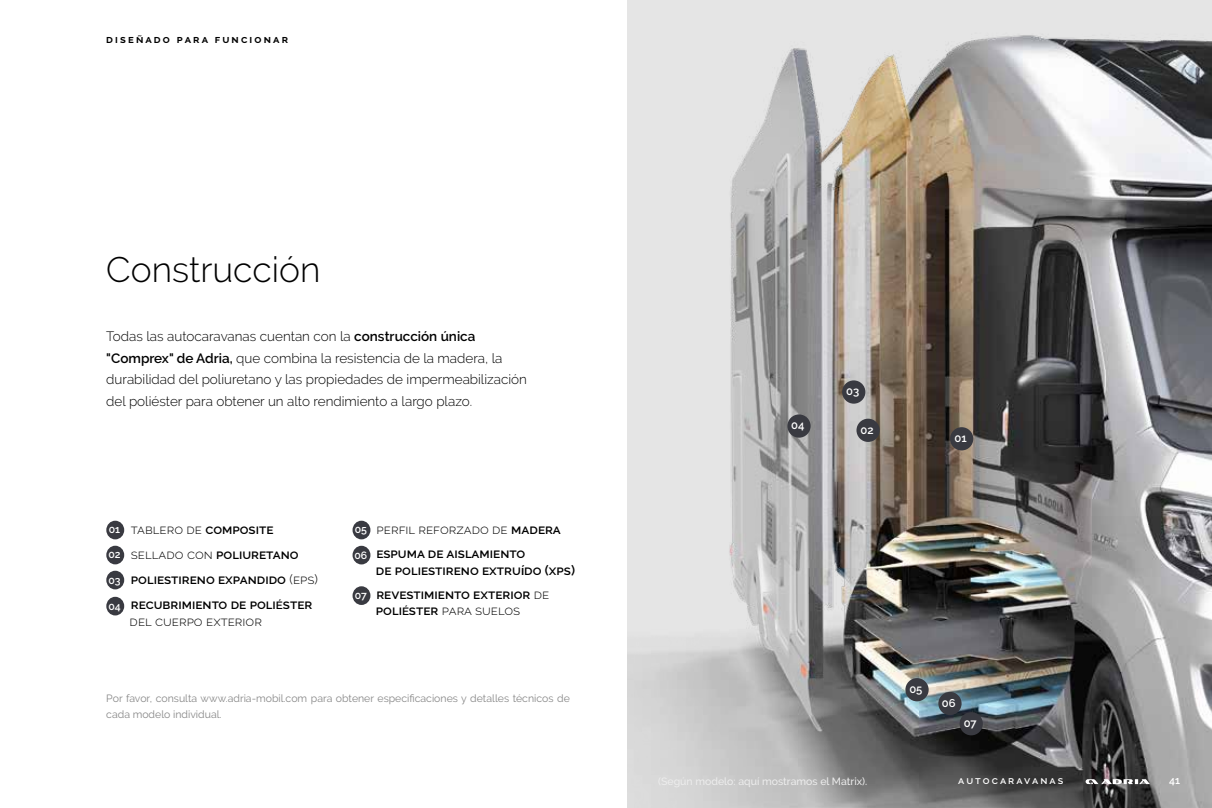
<style>
.page{position:relative;width:1212px;height:808px;background:#fff}
.page>*{position:absolute;margin:0;border:0;box-sizing:border-box;transform-origin:0 0}
.t1{font:300 35.4px "Raleway";color:#000}
.t2{font:300 13.5px/21.6px "Raleway";color:#000}
.t3{font:600 13.5px/25px "Raleway";color:#000}
.t4{font:600 11.25px "Raleway";color:#fff}
.t5{font:700 10.8px "Raleway";letter-spacing:.2em;color:#000}
.t6{font:10.5px/16.5px "Raleway";color:#878787}
.t7{font:500 10.5px "Raleway";color:#ededed}
.t8{font:600 10.5px "Raleway";letter-spacing:.19em;color:#fff}
.s1{font-size:8.4px}
.s2{font-weight:600}
.s3{font-size:10.5px;color:#fff}
.s4{font-weight:300}
.s5{font-size:10.5px}
.s6{font-weight:600;font-size:10.5px}
</style>
<div class="page">
<img style="left:627px;top:0;width:585px;height:808px">
<div style="left:950px;top:427px;width:23px;height:23px;background:#393a41;border-radius:50%"></div>
<div style="left:938px;top:692px;width:23px;height:23px;background:#393a41;border-radius:50%"></div>
<div style="left:905px;top:678px;width:24px;height:23px;background:#393a41;border-radius:50%"></div>
<div style="left:959px;top:712px;width:24px;height:23px;background:#393a41;border-radius:50%"></div>
<div style="left:856px;top:419px;width:24px;height:23px;background:#393a41;border-radius:50%"></div>
<div style="left:842px;top:380px;width:23px;height:24px;background:#393a41;border-radius:50%"></div>
<div style="left:787px;top:414px;width:24px;height:24px;background:#393a41;border-radius:50%"></div>
<div style="left:106px;top:521px;width:18px;height:18px;background:#393a41;border-radius:50%"></div>
<div style="left:106px;top:546px;width:18px;height:18px;background:#393a41;border-radius:50%"></div>
<div style="left:106px;top:571px;width:18px;height:18px;background:#393a41;border-radius:50%"></div>
<div style="left:106px;top:597px;width:18px;height:18px;background:#393a41;border-radius:50%"></div>
<div style="left:352px;top:521px;width:18px;height:18px;background:#393a41;border-radius:50%"></div>
<div style="left:352px;top:546px;width:18px;height:18px;background:#393a41;border-radius:50%"></div>
<div style="left:352px;top:586px;width:18px;height:19px;background:#393a41;border-radius:50%"></div>
<svg style="left:1085px;top:779px;width:65px;height:5px"></svg>
<p class="t5" style="left:106px;top:33px;width:183px">dise<span class="s1">Ñ</span>ado para funcionar</p>
<h1 class="t1" style="left:106px;top:249px;width:216px">Construcción</h1>
<p class="t2" style="left:106px;top:325px;width:422px">Todas las autocaravanas cuentan con la <span class="s2">construcción única "Comprex" de Adria,</span> que combina la resistencia de la madera, la durabilidad del poliuretano y las propiedades de impermeabilización del poliéster para obtener un alto rendimiento a largo plazo.</p>
<p class="t3" style="left:108px;top:517px;width:211px"><span class="s3">01</span> <span class="s4">tablero de</span> composite<br><span class="s3">02</span> <span class="s4">sellado con</span> poliuretano<br><span class="s3">03</span> poliestireno expandido <span class="s4">(eps)<br></span><span class="s3">04</span> recubrimiento de poli<span class="s5">É</span>ster</p>
<p class="t2" style="left:130px;top:610px;width:134px">del cuerpo exterior</p>
<p class="t3" style="left:354px;top:517px;width:208px;line-height:24px"><span class="s3">05</span> <span class="s4">perfil reforzado de</span> madera<br><span class="s3">06</span> espuma de aislamiento</p>
<p class="t3" style="left:355px;top:558px;width:222px;line-height:24px;text-indent:21px">de poliestireno extruído (xps)<br><span class="s3">07</span> revestimiento exterior <span class="s4">de</span></p>
<p class="t2" style="left:376px;top:599px;width:146px"><span class="s2">poli</span><span class="s6">É</span><span class="s2">ster</span> para suelos</p>
<p class="t6" style="left:106px;top:690px;width:465px">Por favor, consulta www.adria-mobil.com para obtener especificaciones y detalles técnicos de cada modelo individual.</p>
<p class="t4" style="left:791px;top:419px;width:15px">04</p>
<p class="t4" style="left:846px;top:385px;width:15px">03</p>
<p class="t4" style="left:860px;top:423px;width:15px">02</p>
<p class="t4" style="left:954px;top:432px;width:14px">01</p>
<p class="t7" style="left:658px;top:775px;width:211px">(Según modelo: aquí mostramos el Matrix).</p>
<p class="t4" style="left:909px;top:683px;width:15px">05</p>
<p class="t4" style="left:942px;top:696px;width:15px">06</p>
<p class="t4" style="left:964px;top:717px;width:14px">07</p>
<p class="t8" style="left:958px;top:774px;width:106px">autocaravanas</p>
<p class="t8" style="left:1169px;top:774px;width:12px">41</p>
</div>
